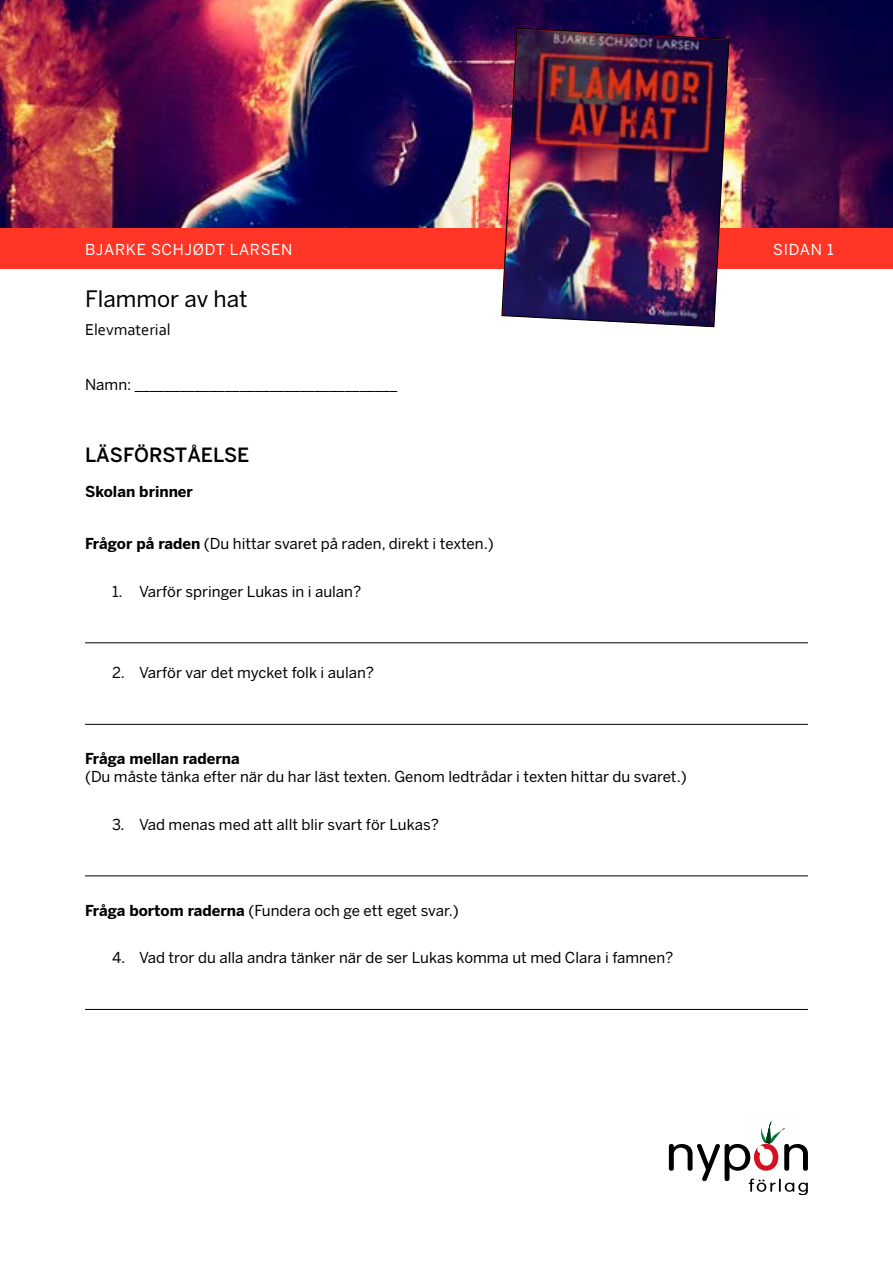
<style>
.page{position:relative;width:893px;height:1263px;background:#fff}
.page>*{position:absolute;margin:0;border:0;box-sizing:border-box;transform-origin:0 0}
.t1{font:22.5px "Benton Sans";color:#000}
.t2{font:500 19.5px "Benton Sans";color:#000}
.t3{font:16.5px "Corbel";color:#000}
.t4{font:15px "Benton Sans";color:#000}
.t5{font:700 15px "Benton Sans";color:#000}
.t6{font:15px "Benton Sans";letter-spacing:.05em;color:#fff}
.s1{font-weight:700}
</style>
<div class="page">
<img style="left:0;top:0;width:893px;height:229px">
<div style="left:0;top:229px;width:893px;height:40px;background:#ff3625"></div>
<img style="left:501px;top:27px;width:229px;height:301px">
<svg style="left:669px;top:1121px;width:139px;height:74px"></svg>
<hr style="left:85px;top:642px;width:723px;height:1px;background:#000">
<hr style="left:85px;top:724px;width:723px;height:1px;background:#000">
<hr style="left:85px;top:875px;width:723px;height:1px;background:#000">
<hr style="left:85px;top:1009px;width:723px;height:1px;background:#000">
<p class="t6" style="left:85px;top:241px;width:209px">BJARKE SCHJØDT LARSEN</p>
<p class="t6" style="left:773px;top:241px;width:62px">SIDAN 1</p>
<h1 class="t1" style="left:85px;top:286px;width:164px">Flammor av hat</h1>
<p class="t3" style="left:85px;top:320px;width:87px">Elevmaterial</p>
<p class="t4" style="left:85px;top:376px;width:314px">Namn: ___________________________________</p>
<h2 class="t2" style="left:85px;top:443px;width:166px">LÄSFÖRSTÅELSE</h2>
<p class="t5" style="left:85px;top:483px;width:109px">Skolan brinner</p>
<p class="t4" style="left:85px;top:535px;width:410px"><span class="s1">Frågor på raden</span> (Du hittar svaret på raden, direkt i texten.)</p>
<p class="t4" style="left:112px;top:582px;width:251px">1. Varför springer Lukas in i aulan?</p>
<p class="t4" style="left:112px;top:664px;width:264px">2. Varför var det mycket folk i aulan?</p>
<p class="t5" style="left:85px;top:750px;width:156px">Fråga mellan raderna</p>
<p class="t4" style="left:85px;top:768px;width:603px">(Du måste tänka efter när du har läst texten. Genom ledtrådar i texten hittar du svaret.)</p>
<p class="t4" style="left:112px;top:815px;width:328px">3. Vad menas med att allt blir svart för Lukas?</p>
<p class="t4" style="left:85px;top:901px;width:375px"><span class="s1">Fråga bortom raderna</span> (Fundera och ge ett eget svar.)</p>
<p class="t4" style="left:112px;top:949px;width:563px">4. Vad tror du alla andra tänker när de ser Lukas komma ut med Clara i famnen?</p>
</div>
